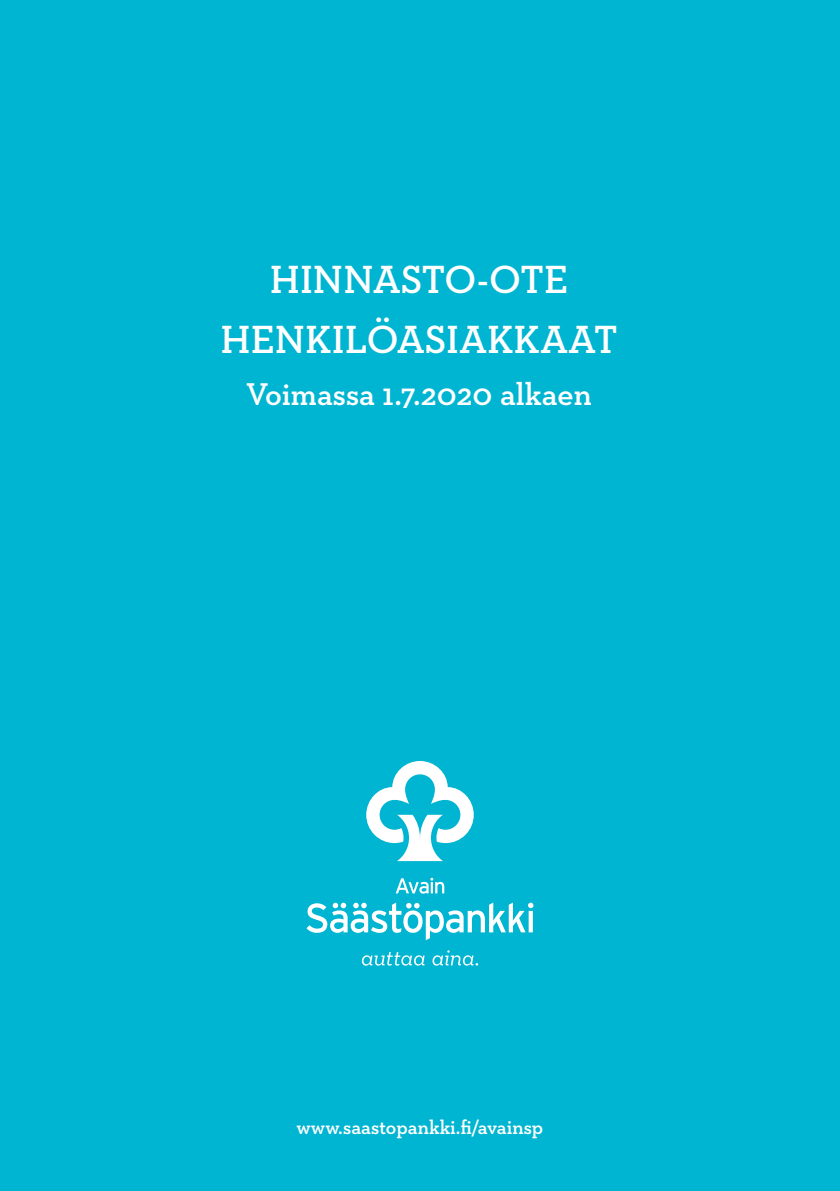
<style>
.page{position:relative;width:840px;height:1191px;background:#fff}
.page>*{position:absolute;margin:0;border:0;box-sizing:border-box;transform-origin:0 0}
.t1{font:600 40px "Neutraface Slab Text";color:#fff}
.t2{font:600 32px "Neutraface Slab Text";color:#fff}
.t3{font:600 20px "Neutraface Slab Text";color:#fff}
</style>
<div class="page">
<div style="left:0;top:0;width:839px;height:1191px;background:#00b5d1"></div>
<svg style="left:366px;top:761px;width:107px;height:100px"></svg>
<svg style="left:306px;top:902px;width:227px;height:38px"></svg>
<svg style="left:528px;top:911px;width:4px;height:21px"></svg>
<svg style="left:361px;top:952px;width:63px;height:13px"></svg>
<svg style="left:432px;top:950px;width:46px;height:15px"></svg>
<svg style="left:396px;top:877px;width:48px;height:16px"></svg>
<p class="t1" style="left:270px;top:254px;width:300px">HINNASTO-OTE</p>
<p class="t1" style="left:220px;top:314px;width:398px">HENKILÖASIAKKAAT</p>
<p class="t2" style="left:246px;top:373px;width:347px">Voimassa 1.7.2020 alkaen</p>
<p class="t3" style="left:296px;top:1114px;width:248px">www.saastopankki.fi/avainsp</p>
</div>
